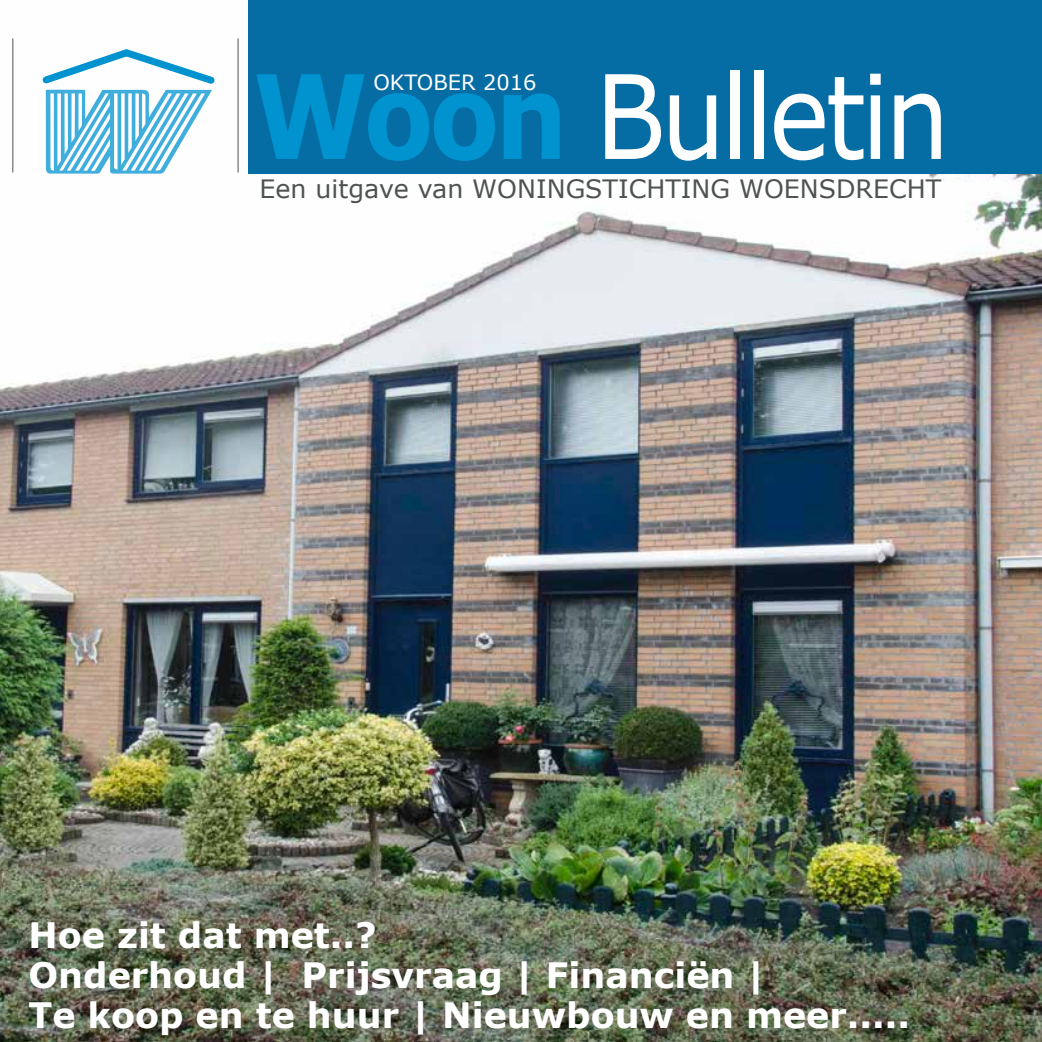
<style>
.page{position:relative;width:1042px;height:1042px;background:#fff}
.page>*{position:absolute;margin:0;border:0;box-sizing:border-box;transform-origin:0 0}
.t1{font:116.55px "Verdana";letter-spacing:-.04em;color:#fff;scale:.87 1}
.t2{font:700 35px/40.2px "Verdana";color:#fff}
.t3{font:25.2px "Verdana";color:#4f5252}
.t4{font:21px "Verdana";color:#fff}
.s1{font-weight:700;color:#0093d0}
</style>
<div class="page">
<img style="left:0;top:38px;width:1042px;height:1004px">
<div style="left:248px;top:0;width:794px;height:174px;background:#066ca4"></div>
<hr style="left:12px;top:38px;width:1px;height:134px;background:#4f5252">
<hr style="left:238px;top:38px;width:1px;height:134px;background:#4f5252">
<svg style="left:37px;top:45px;width:183px;height:129px"></svg>
<h1 class="t1" style="left:253px;top:36px;width:802px"><span class="s1">Woon</span> Bulletin</h1>
<p class="t4" style="left:373px;top:68px;width:165px">OKTOBER 2016</p>
<p class="t3" style="left:259px;top:171px;width:683px">Een uitgave van WONINGSTICHTING WOENSDRECHT</p>
<p class="t2" style="left:29px;top:914px;width:883px">Hoe zit dat met..?<br>Onderhoud | Prijsvraag | Financiën |<br>Te koop en te huur | Nieuwbouw en meer.....</p>
</div>
